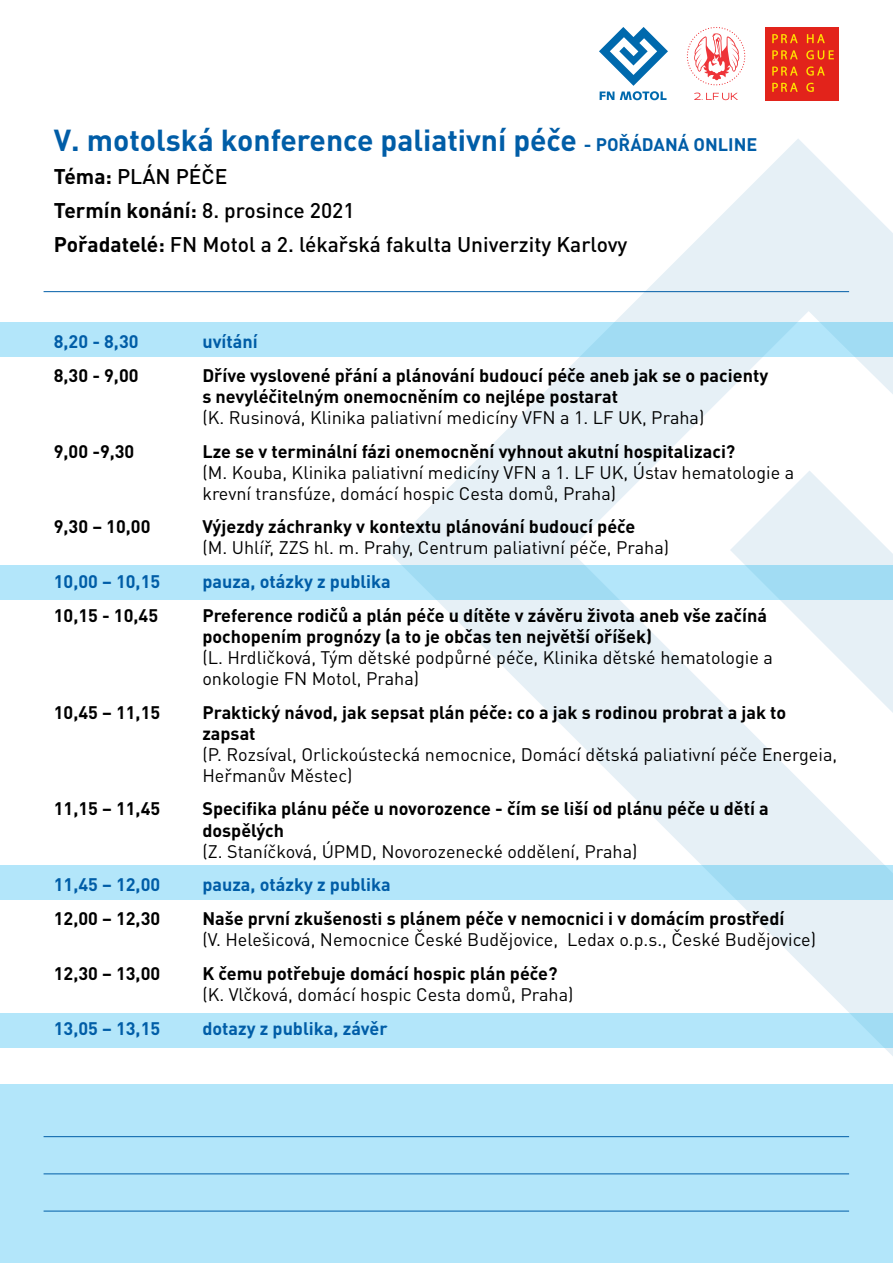
<style>
.page{position:relative;width:893px;height:1263px;background:#fff}
.page>*{position:absolute;margin:0;border:0;box-sizing:border-box;transform-origin:0 0}
.t1{font:700 30px "DIN Pro";color:#005da7}
.t2{font:500 21px/33.8px "DIN Pro";color:#000}
.t3{font:700 18px/21px "DIN Pro";color:#000}
.t4{font:18px/21px "DIN Pro";color:#000}
.t5{font:700 18px "DIN Pro";color:#005da7}
.s1{font-size:18px}
.s2{font-weight:700}
</style>
<div class="page">
<svg style="left:386px;top:139px;width:507px;height:917px"></svg>
<div style="left:0;top:1084px;width:893px;height:179px;background:#b3e6fa"></div>
<div style="left:0;top:865px;width:893px;height:34px;background:linear-gradient(to right,#b8e9fc,#a7dff5)"></div>
<div style="left:0;top:1013px;width:893px;height:34px;background:#b3e6fa"></div>
<div style="left:0;top:566px;width:893px;height:34px;background:linear-gradient(to right,#b5e7fb,#a4def4)"></div>
<div style="left:0;top:323px;width:893px;height:34px;background:linear-gradient(to right,#b7e8fc,#a5def5)"></div>
<hr style="left:44px;top:291px;width:805px;height:1px;background:#005da7">
<hr style="left:44px;top:1136px;width:805px;height:1px;background:#005da7">
<hr style="left:44px;top:1173px;width:805px;height:1px;background:#005da7">
<hr style="left:44px;top:1211px;width:805px;height:1px;background:#005da7">
<svg style="left:599px;top:27px;width:69px;height:73px"></svg>
<svg style="left:687px;top:27px;width:58px;height:58px"></svg>
<svg style="left:694px;top:93px;width:44px;height:7px"></svg>
<div style="left:765px;top:27px;width:36px;height:74px;background:#e2231b"></div>
<div style="left:803px;top:27px;width:36px;height:74px;background:#e2231b"></div>
<svg style="left:772px;top:34px;width:26px;height:9px"></svg>
<svg style="left:807px;top:34px;width:18px;height:9px"></svg>
<svg style="left:772px;top:50px;width:26px;height:9px"></svg>
<svg style="left:806px;top:50px;width:28px;height:10px"></svg>
<svg style="left:772px;top:67px;width:26px;height:9px"></svg>
<svg style="left:806px;top:66px;width:19px;height:10px"></svg>
<svg style="left:772px;top:83px;width:26px;height:9px"></svg>
<svg style="left:806px;top:83px;width:8px;height:9px"></svg>
<h1 class="t1" style="left:54px;top:119px;width:705px">V. motolská konference paliativní péče <span class="s1">- POŘÁDANÁ ONLINE</span></h1>
<p class="t2" style="left:54px;top:159px;width:575px"><span class="s2">Téma:</span> PLÁN PÉČE<br><span class="s2">Termín konání:</span> 8. prosince 2021<br><span class="s2">Pořadatelé:</span> FN Motol a 2. lékařská fakulta Univerzity Karlovy</p>
<p class="t5" style="left:54px;top:329px;width:86px">8,20 - 8,30</p>
<p class="t5" style="left:202px;top:329px;width:57px">uvítání</p>
<p class="t3" style="left:54px;top:364px;width:86px">8,30 - 9,00</p>
<p class="t3" style="left:202px;top:364px;width:567px">Dříve vyslovené přání a plánování budoucí péče aneb jak se o pacienty s nevyléčitelným onemocněním co nejlépe postarat</p>
<p class="t4" style="left:202px;top:406px;width:504px">(K. Rusinová, Klinika paliativní medicíny VFN a 1. LF UK, Praha)</p>
<p class="t3" style="left:54px;top:440px;width:82px">9,00 -9,30</p>
<p class="t3" style="left:202px;top:440px;width:534px">Lze se v terminální fázi onemocnění vyhnout akutní hospitalizaci?</p>
<p class="t4" style="left:202px;top:461px;width:593px">(M. Kouba, Klinika paliativní medicíny VFN a 1. LF UK, Ústav hematologie a krevní transfúze, domácí hospic Cesta domů, Praha)</p>
<p class="t3" style="left:54px;top:516px;width:98px">9,30 – 10,00</p>
<p class="t3" style="left:202px;top:516px;width:435px">Výjezdy záchranky v kontextu plánování budoucí péče</p>
<p class="t4" style="left:202px;top:537px;width:468px">(M. Uhlíř, ZZS hl. m. Prahy, Centrum paliativní péče, Praha)</p>
<p class="t5" style="left:54px;top:569px;width:108px">10,00 – 10,15</p>
<p class="t5" style="left:202px;top:569px;width:190px">pauza, otázky z publika</p>
<p class="t3" style="left:54px;top:604px;width:106px">10,15 - 10,45</p>
<p class="t3" style="left:202px;top:604px;width:566px">Preference rodičů a plán péče u dítěte v závěru života aneb vše začíná pochopením prognózy (a to je občas ten největší oříšek)</p>
<p class="t4" style="left:202px;top:646px;width:572px">(L. Hrdličková, Tým dětské podpůrné péče, Klinika dětské hematologie a onkologie FN Motol, Praha)</p>
<p class="t3" style="left:54px;top:701px;width:108px">10,45 – 11,15</p>
<p class="t3" style="left:202px;top:701px;width:585px">Praktický návod, jak sepsat plán péče: co a jak s rodinou probrat a jak to zapsat</p>
<p class="t4" style="left:202px;top:743px;width:636px">(P. Rozsíval, Orlickoústecká nemocnice, Domácí dětská paliativní péče Energeia,<br>Heřmanův Městec)</p>
<p class="t3" style="left:54px;top:798px;width:108px">11,15 – 11,45</p>
<p class="t3" style="left:202px;top:798px;width:568px">Specifika plánu péče u novorozence - čím se liší od plánu péče u dětí a dospělých</p>
<p class="t4" style="left:202px;top:840px;width:437px">(Z. Staníčková, ÚPMD, Novorozenecké oddělení, Praha)</p>
<p class="t5" style="left:54px;top:872px;width:108px">11,45 – 12,00</p>
<p class="t5" style="left:202px;top:872px;width:190px">pauza, otázky z publika</p>
<p class="t3" style="left:54px;top:907px;width:108px">12,00 – 12,30</p>
<p class="t3" style="left:202px;top:907px;width:584px">Naše první zkušenosti s plánem péče v nemocnici i v domácím prostředí</p>
<p class="t4" style="left:202px;top:928px;width:615px">(V. Helešicová, Nemocnice České Budějovice, Ledax o.p.s., České Budějovice)</p>
<p class="t3" style="left:54px;top:962px;width:108px">12,30 – 13,00</p>
<p class="t3" style="left:202px;top:962px;width:357px">K čemu potřebuje domácí hospic plán péče?</p>
<p class="t4" style="left:202px;top:983px;width:373px">(K. Vlčková, domácí hospic Cesta domů, Praha)</p>
<p class="t5" style="left:54px;top:1016px;width:108px">13,05 – 13,15</p>
<p class="t5" style="left:202px;top:1016px;width:187px">dotazy z publika, závěr</p>
</div>
